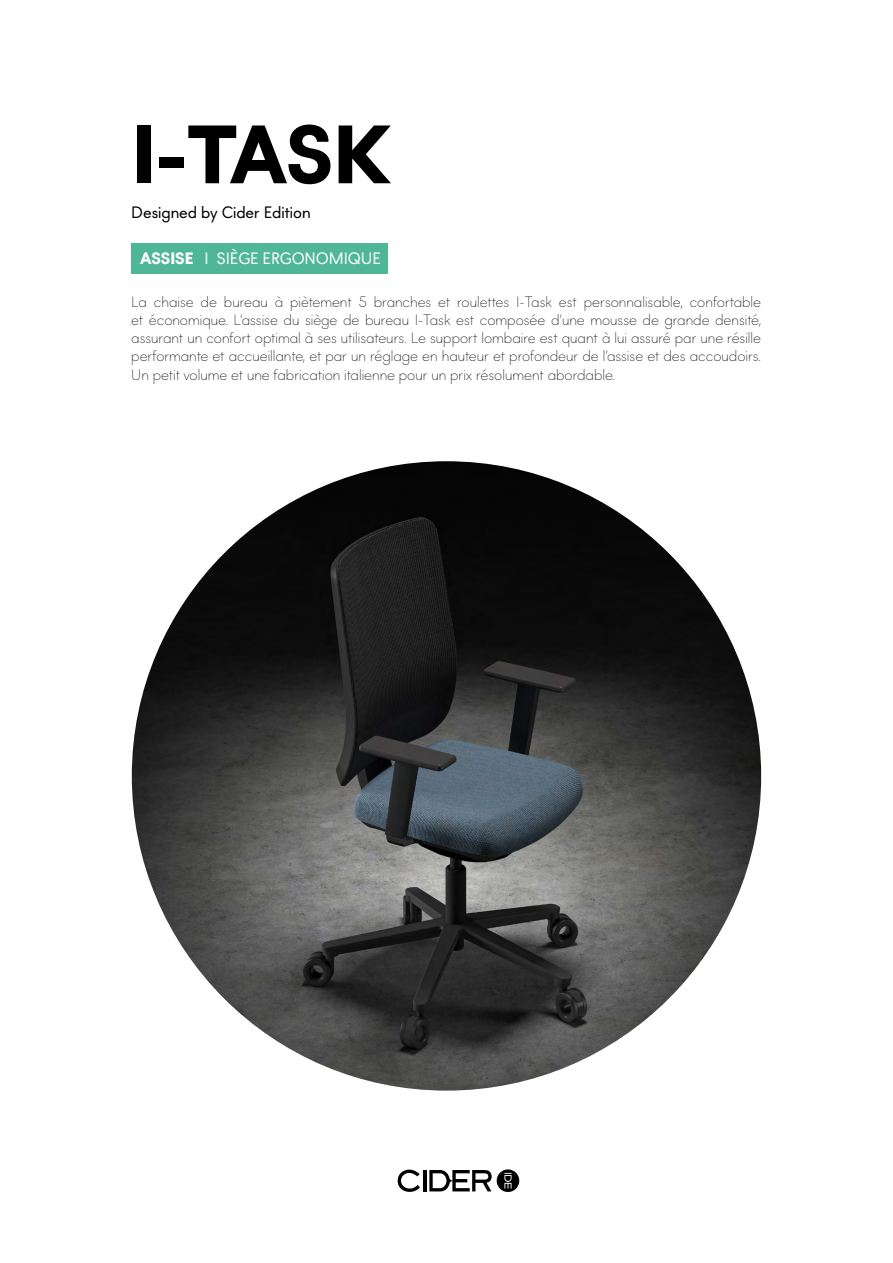
<style>
.page{position:relative;width:893px;height:1263px;background:#fff}
.page>*{position:absolute;margin:0;border:0;box-sizing:border-box;transform-origin:0 0}
.t1{font:700 82.5px "Lightbox 21";color:#000}
.t2{font:16.5px "Lightbox 21";color:#fff}
.t3{font:16.5px "Lightbox 21";color:#000}
.t4{font:100 15px/18px "Lightbox 21";color:#000;text-align:justify}
.s1{font-weight:700}
</style>
<div class="page">
<hr style="left:423px;top:1170px;width:3px;height:21px;background:#000">
<svg style="left:398px;top:1169px;width:22px;height:23px"></svg>
<svg style="left:429px;top:1169px;width:90px;height:23px"></svg>
<img style="left:132px;top:461px;width:629px;height:629px;border-radius:315px">
<div style="left:131px;top:243px;width:257px;height:30px;background:#50b796"></div>
<h1 class="t1" style="left:131px;top:92px;width:262px">I-TASK</h1>
<p class="t3" style="left:131px;top:200px;width:181px">Designed by Cider Edition</p>
<p class="t2" style="left:140px;top:246px;width:242px"><span class="s1">ASSISE</span> I SIÈGE ERGONOMIQUE</p>
<p class="t4" style="left:131px;top:292px;width:631px">La chaise de bureau à piètement 5 branches et roulettes I-Task est personnalisable, confortable et économique. L’assise du siège de bureau I-Task est composée d’une mousse de grande densité, assurant un confort optimal à ses utilisateurs. Le support lombaire est quant à lui assuré par une résille performante et accueillante, et par un réglage en hauteur et profondeur de l’assise et des accoudoirs.<br>Un petit volume et une fabrication italienne pour un prix résolument abordable.</p>
</div>
